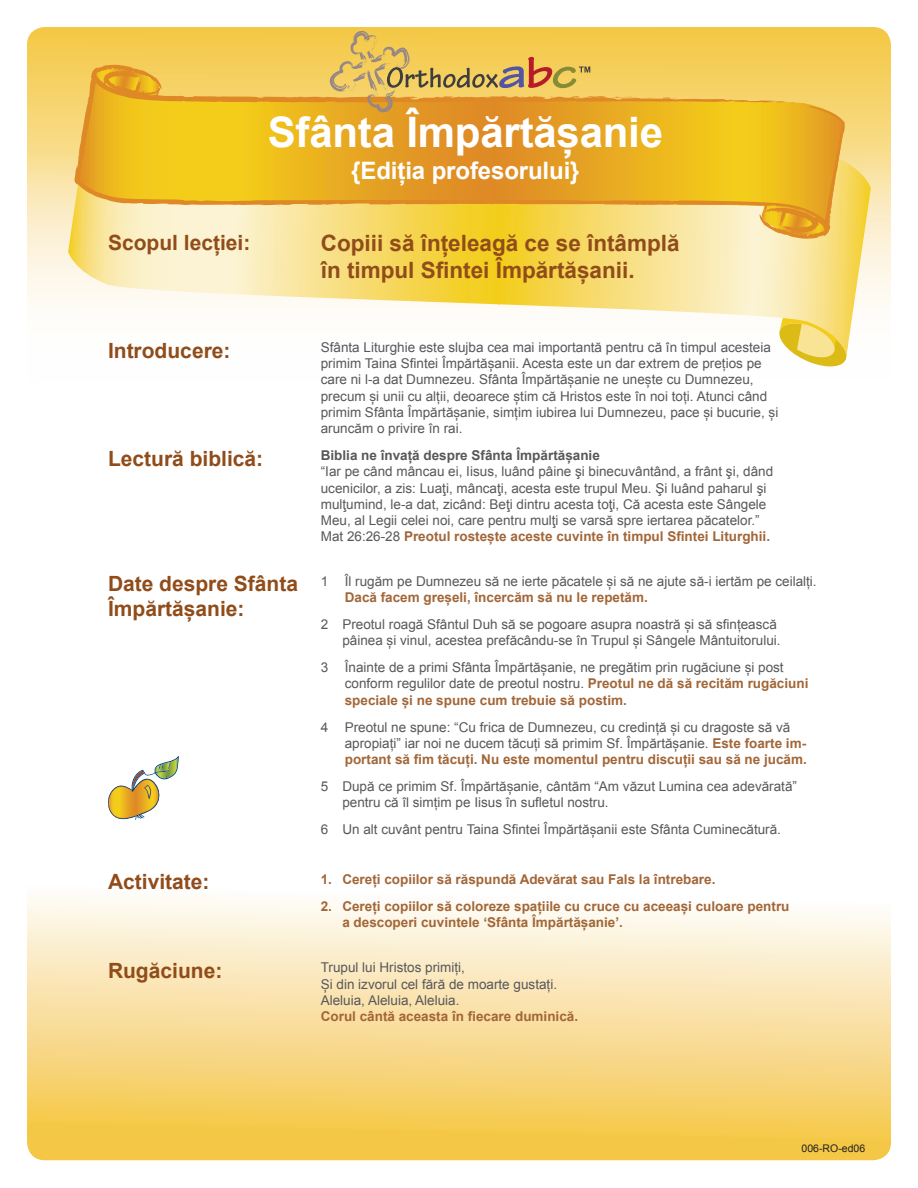
<style>
.page{position:relative;width:918px;height:1188px;background:#fff}
.page>*{position:absolute;margin:0;border:0;box-sizing:border-box;transform-origin:0 0}
.t1{font:700 42px "Arial";letter-spacing:-.005em;color:#fff}
.t2{font:700 24px "Arial";letter-spacing:-.005em;color:#fff}
.t3{font:700 22.5px "Arial";color:#904c19}
.t4{font:700 21px/25.2px "Arial";color:#904c19}
.t5{font:13.5px/16.2px "Arial";color:#57585a}
.t6{font:700 13.5px/16.2px "Arial";color:#a26638}
.t7{font:700 13.5px "Arial";color:#57585a}
.t8{font:10.5px "Arial";color:#231f20}
.s1{font-weight:700;color:#a26638}
</style>
<div class="page">
<svg style="left:27px;top:27px;width:864px;height:372px"></svg>
<div style="left:27px;top:847px;width:864px;height:313px;background:linear-gradient(to bottom,#fff,#f4c33f);border-radius:18px"></div>
<svg style="left:778px;top:356px;width:77px;height:13px"></svg>
<svg style="left:68px;top:84px;width:803px;height:272px"></svg>
<svg style="left:760px;top:229px;width:75px;height:10px"></svg>
<svg style="left:74px;top:75px;width:776px;height:154px;background:#edbb3a"></svg>
<svg style="left:789px;top:102px;width:19px;height:3px"></svg>
<svg style="left:610px;top:96px;width:8px;height:2px"></svg>
<svg style="left:78px;top:47px;width:84px;height:138px;background:#edb82c"></svg>
<svg style="left:108px;top:756px;width:71px;height:64px"></svg>
<svg style="left:330px;top:31px;width:260px;height:82px;background:#e2b54f"></svg>
<p class="t1" style="left:268px;top:104px;width:397px">Sfânta Împărtășanie</p>
<p class="t2" style="left:351px;top:154px;width:230px">{Ediția profesorului}</p>
<p class="t4" style="left:108px;top:231px;width:144px">Scopul lecției:</p>
<p class="t3" style="left:321px;top:228px;width:360px">Copiii să înțeleagă ce se întâmplă</p>
<p class="t3" style="left:321px;top:255px;width:315px">în timpul Sfintei Împărtășanii.</p>
<p class="t4" style="left:108px;top:338px;width:124px">Introducere:</p>
<p class="t5" style="left:321px;top:339px;width:459px">Sfânta Liturghie este slujba cea mai importantă pentru că în timpul acesteia primim Taina Sfintei Împărtășanii. Acesta este un dar extrem de prețios pe care ni l-a dat Dumnezeu. Sfânta Împărtășanie ne unește cu Dumnezeu, precum și unii cu alții, deoarece știm că Hristos este în noi toți. Atunci când primim Sfânta Împărtășanie, simțim iubirea lui Dumnezeu, pace și bucurie, și aruncăm o privire în rai.</p>
<p class="t4" style="left:108px;top:446px;width:157px">Lectură biblică:</p>
<p class="t7" style="left:321px;top:446px;width:281px">Biblia ne învață despre Sfânta Împărtășanie</p>
<p class="t5" style="left:321px;top:464px;width:454px">“Iar pe când mâncau ei, Iisus, luând pâine şi binecuvântând, a frânt şi, dând ucenicilor, a zis: Luaţi, mâncaţi, acesta este trupul Meu. Şi luând paharul şi mulţumind, le-a dat, zicând: Beţi dintru acesta toţi, Că acesta este Sângele Meu, al Legii celei noi, care pentru mulţi se varsă spre iertarea păcatelor.” Mat 26:26-28 <span class="s1">Preotul rostește aceste cuvinte în timpul Sfintei Liturghii.</span></p>
<p class="t4" style="left:108px;top:572px;width:192px">Date despre Sfânta<br>Împărtășanie:</p>
<p class="t5" style="left:345px;top:573px;width:473px;text-indent:-24px">1 Îl rugăm pe Dumnezeu să ne ierte păcatele și să ne ajute să-i iertăm pe ceilalți.<br><span class="s1">Dacă facem greșeli, încercăm să nu le repetăm.</span></p>
<p class="t5" style="left:321px;top:616px;width:461px;text-align:right">2 Preotul roagă Sfântul Duh să se pogoare asupra noastră și să sfințească pâinea și vinul, acestea prefăcându-se în Trupul și Sângele Mântuitorului.</p>
<p class="t5" style="left:345px;top:660px;width:465px;text-indent:-24px">3 Înainte de a primi Sfânta Împărtășanie, ne pregătim prin rugăciune și post conform regulilor date de preotul nostru. <span class="s1">Preotul ne dă să recităm rugăciuni speciale și ne spune cum trebuie să postim.</span></p>
<p class="t5" style="left:345px;top:719px;width:464px;text-indent:-24px">4 Preotul ne spune: “Cu frica de Dumnezeu, cu credință și cu dragoste să vă apropiați” iar noi ne ducem tăcuți să primim Sf. Împărtășanie. <span class="s1">Este foarte im&shy;portant să fim tăcuți. Nu este momentul pentru discuții sau să ne jucăm.</span></p>
<p class="t5" style="left:342px;top:778px;width:456px;text-indent:-22px">5 După ce primim Sf. Împărtășanie, cântăm “Am văzut Lumina cea adevărată” pentru că îl simțim pe Iisus în sufletul nostru.</p>
<p class="t5" style="left:321px;top:822px;width:462px">6 Un alt cuvânt pentru Taina Sfintei Împărtășanii este Sfânta Cuminecătură.</p>
<p class="t4" style="left:108px;top:870px;width:103px">Activitate:</p>
<p class="t6" style="left:321px;top:871px;width:396px">1. Cereți copiilor să răspundă Adevărat sau Fals la întrebare.</p>
<p class="t6" style="left:342px;top:898px;width:449px;text-indent:-22px">2. Cereți copiilor să coloreze spațiile cu cruce cu aceeași culoare pentru a descoperi cuvintele ‘Sfânta Împărtășanie’.</p>
<p class="t4" style="left:108px;top:959px;width:116px">Rugăciune:</p>
<p class="t5" style="left:321px;top:960px;width:146px">Trupul lui Hristos primiți,</p>
<p class="t5" style="left:321px;top:976px;width:238px">Și din izvorul cel fără de moarte gustați.</p>
<p class="t5" style="left:321px;top:992px;width:140px">Aleluia, Aleluia, Aleluia.</p>
<p class="t6" style="left:321px;top:1009px;width:259px">Corul cântă aceasta în fiecare duminică.</p>
<p class="t8" style="left:802px;top:1142px;width:65px">006-RO-ed06</p>
</div>
